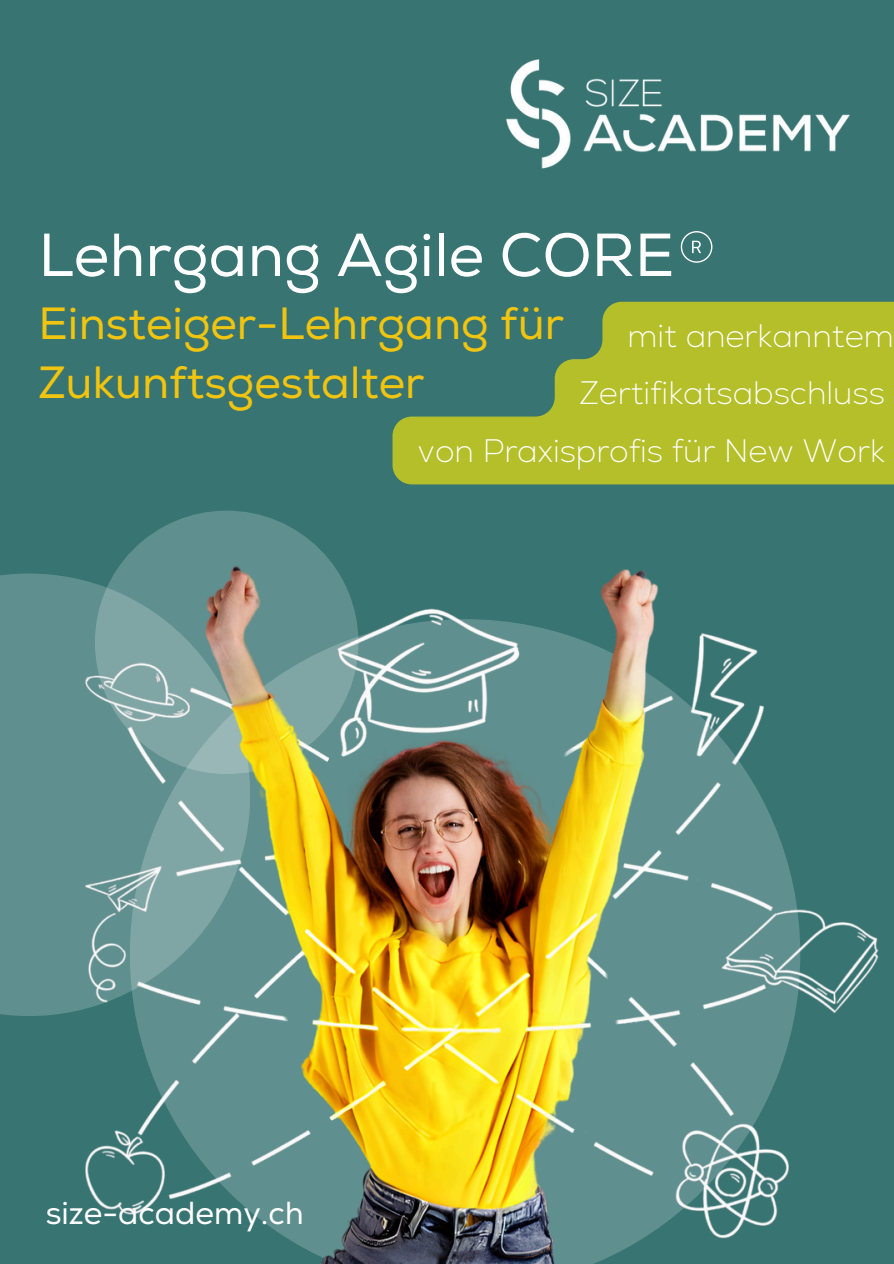
<style>
.page{position:relative;width:894px;height:1264px;background:#fff}
.page>*{position:absolute;margin:0;border:0;box-sizing:border-box;transform-origin:0 0}
.t1{font:60.45px "Nexa";color:#fff}
.t2{font:45px/58.5px "Nexa";color:#f1c40f}
.t3{font:200 32.4px/57.3px "Nexa";color:#fff;text-align:right}
.t4{font:31.8px "Nexa";color:#fff}
</style>
<div class="page">
<div style="left:0;top:0;width:893px;height:1263px;background:#377472"></div>
<div style="left:95px;top:510px;width:263px;height:264px;background:#5f8f8e;border-radius:50%"></div>
<img style="left:0;top:535px;width:879px;height:728px">
<img style="left:506px;top:59px;width:344px;height:110px">
<svg style="left:680px;top:231px;width:32px;height:31px"></svg>
<svg style="left:392px;top:302px;width:501px;height:182px;fill:#b4bf2a"></svg>
<p class="t1" style="left:39px;top:219px;width:637px">Lehrgang Agile CORE</p>
<p class="t2" style="left:39px;top:296px;width:527px">Einsteiger-Lehrgang für<br>Zukunftsgestalter</p>
<p class="t3" style="left:579px;top:307px;width:315px">mit anerkanntem<br>Zertifikatsabschluss</p>
<p class="t3" style="left:417px;top:422px;width:468px">von Praxisprofis für New Work</p>
<p class="t4" style="left:46px;top:1194px;width:260px">size-academy.ch</p>
</div>
